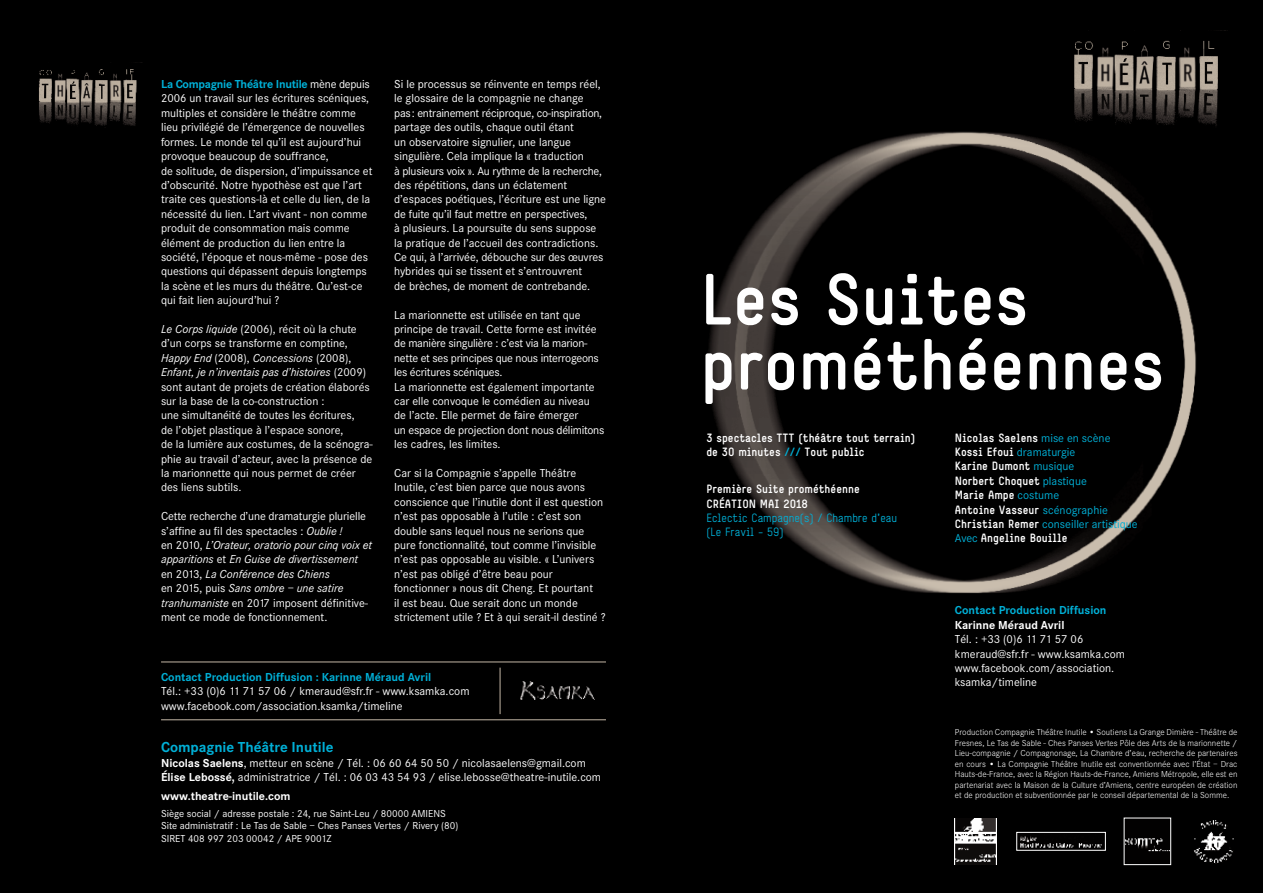
<style>
.page{position:relative;width:1263px;height:893px;background:#fff}
.page>*{position:absolute;margin:0;border:0;box-sizing:border-box;transform-origin:0 0}
.t1{font:72.3px/65.1px "Simple KBA Bold Gamma";color:#fff}
.t2{font:700 15px "Corporate S";color:#00b0d7}
.t3{font:12px/14.4px "Corporate S";color:#fff}
.t4{font:12px/14.4px "Simple KBA Bold Gamma";color:#fff}
.t5{font:700 12px "Corporate S";color:#00b0d7}
.t6{font:12px "Corporate S";color:#00b0d7}
.t7{font:12px/14.4px "Simple KBA Regular Gamma";color:#00b0d7}
.t8{font:700 12px "Corporate S";color:#fff}
.t9{font:10.5px/12.6px "Corporate S";color:#fff}
.t10{font:300 9px/10.5px "Corporate S";color:#fff;text-align:justify}
.s1{font-weight:700;color:#00b0d7}
.s2{font-style:italic}
.s3{font-weight:700}
.s4{color:#00b0d7}
.s5{font-family:"Corporate S";color:#00b0d7}
.s6{font-family:"Simple KBA Bold Gamma";color:#fff}
</style>
<div class="page">
<div style="left:0;top:0;width:631px;height:893px;background:#000"></div>
<div style="left:631px;top:0;width:632px;height:893px;background:#000"></div>
<img style="left:708px;top:131px;width:489px;height:463px">
<img style="left:1126px;top:838px;width:43px;height:14px">
<div style="left:1124px;top:818px;width:47px;height:47px;border:1px solid #fff"></div>
<img style="left:1194px;top:820px;width:40px;height:43px">
<img style="left:955px;top:818px;width:41px;height:47px">
<img style="left:1020px;top:836px;width:82px;height:12px">
<div style="left:1016px;top:832px;width:89px;height:18px;border:1px solid #fff"></div>
<hr style="left:161px;top:662px;width:445px;height:1px;background:#c4b7a6">
<hr style="left:161px;top:719px;width:445px;height:1px;background:#c4b7a6">
<img style="left:1074px;top:40px;width:144px;height:86px">
<img style="left:39px;top:62px;width:103px;height:64px">
<img style="left:520px;top:681px;width:75px;height:19px">
<hr style="left:500px;top:668px;width:1px;height:46px;background:#c4b7a6">
<p class="t3" style="left:161px;top:77px;width:213px"><span class="s1">La Compagnie Théâtre Inutile</span> mène depuis 2006 un travail sur les écritures scéniques, multiples et considère le théâtre comme lieu privilégié de l’émergence de nouvelles formes. Le monde tel qu’il est aujourd’hui provoque beaucoup de souffrance,<br>de solitude, de dispersion, d’impuissance et d’obscurité. Notre hypothèse est que l’art traite ces questions-là et celle du lien, de la nécessité du lien. L’art vivant - non comme produit de consommation mais comme élément de production du lien entre la société, l’époque et nous-même - pose des questions qui dépassent depuis longtemps la scène et les murs du théâtre. Qu’est-ce qui fait lien aujourd’hui ?</p>
<p class="t3" style="left:161px;top:322px;width:213px"><span class="s2">Le Corps liquide</span> (2006), récit où la chute d’un corps se transforme en comptine, <span class="s2">Happy End</span> (2008), <span class="s2">Concessions</span> (2008), <span class="s2">Enfant, je n’inventais pas d’histoires</span> (2009) sont autant de projets de création élaborés sur la base de la co-construction :<br>une simultanéité de toutes les écritures,<br>de l’objet plastique à l’espace sonore,<br>de la lumière aux costumes, de la scénogra&shy;phie au travail d’acteur, avec la présence de la marionnette qui nous permet de créer des liens subtils.</p>
<p class="t3" style="left:161px;top:509px;width:213px">Cette recherche d’une dramaturgie plurielle s’affine au fil des spectacles : <span class="s2">Oublie !<br></span>en 2010, <span class="s2">L’Orateur, oratorio pour cinq voix et apparitions</span> et <span class="s2">En Guise de divertissement </span>en 2013, <span class="s2">La Conférence des Chiens<br></span>en 2015, puis <span class="s2">Sans ombre – une satire tranhumaniste</span> en 2017 imposent définitive&shy;ment ce mode de fonctionnement.</p>
<p class="t3" style="left:394px;top:77px;width:213px">Si le processus se réinvente en temps réel, le glossaire de la compagnie ne change pas: entrainement réciproque, co-inspiration, partage des outils, chaque outil étant<br>un observatoire signulier, une langue singulière. Cela implique la « traduction<br>à plusieurs voix ». Au rythme de la recherche, des répétitions, dans un éclatement d’espaces poétiques, l’écriture est une ligne de fuite qu’il faut mettre en perspectives,<br>à plusieurs. La poursuite du sens suppose la pratique de l’accueil des contradictions.<br>Ce qui, à l’arrivée, débouche sur des œuvres hybrides qui se tissent et s’entrouvrent<br>de brèches, de moment de contrebande.</p>
<p class="t3" style="left:394px;top:307px;width:212px">La marionnette est utilisée en tant que principe de travail. Cette forme est invitée de manière singulière : c’est via la marion&shy;nette et ses principes que nous interrogeons les écritures scéniques.<br>La marionnette est également importante car elle convoque le comédien au niveau de l’acte. Elle permet de faire émerger<br>un espace de projection dont nous délimitons les cadres, les limites.</p>
<p class="t3" style="left:394px;top:466px;width:213px">Car si la Compagnie s’appelle Théâtre Inutile, c’est bien parce que nous avons conscience que l’inutile dont il est question n’est pas opposable à l’utile : c’est son double sans lequel nous ne serions que pure fonctionnalité, tout comme l’invisible n’est pas opposable au visible. « L’univers n’est pas obligé d’être beau pour fonctionner » nous dit Cheng. Et pourtant<br>il est beau. Que serait donc un monde strictement utile ? Et à qui serait-il destiné ?</p>
<p class="t5" style="left:161px;top:670px;width:272px">Contact Production Diffusion : Karinne Méraud Avril</p>
<p class="t3" style="left:161px;top:684px;width:310px">Tél.: +33 (0)6 11 71 57 06 / kmeraud@sfr.fr - www.ksamka.com www.facebook.com/association.ksamka/timeline</p>
<p class="t2" style="left:161px;top:739px;width:174px">Compagnie Théâtre Inutile</p>
<p class="t3" style="left:161px;top:756px;width:442px"><span class="s3">Nicolas Saelens</span>, metteur en scène / Tél. : 06 60 64 50 50 / nicolasaelens@gmail.com<br><span class="s3">Élise Lebossé,</span> administratrice / Tél. : 06 03 43 54 93 / elise.lebosse@theatre-inutile.com</p>
<p class="t8" style="left:161px;top:789px;width:131px">www.theatre-inutile.com</p>
<p class="t9" style="left:161px;top:807px;width:299px">Siège social / adresse postale : 24, rue Saint-Leu / 80000 AMIENS<br>Site administratif : Le Tas de Sable – Ches Panses Vertes / Rivery (80)<br>SIRET 408 997 203 00042 / APE 9001Z</p>
<h1 class="t1" style="left:700px;top:266px;width:466px">Les Suites prométhéennes</h1>
<p class="t4" style="left:706px;top:430px;width:210px">3 spectacles TTT (théâtre tout terrain) de 30 minutes <span class="s4">///</span> Tout public</p>
<p class="t4" style="left:706px;top:482px;width:155px">Première Suite prométhéenne<br>Création mai 2018</p>
<p class="t7" style="left:706px;top:511px;width:192px">Eclectic Campagne(s) / Chambre d’eau (Le Fravil - 59)</p>
<p class="t4" style="left:955px;top:430px;width:157px">Nicolas Saelens <span class="s5">mise en scène</span></p>
<p class="t6" style="left:955px;top:445px;width:122px"><span class="s6">Kossi Efoui</span> dramaturgie</p>
<p class="t4" style="left:955px;top:459px;width:154px">Karine Dumont <span class="s5">musique<br></span>Norbert Choquet <span class="s5">plastique<br></span>Marie Ampe <span class="s5">costume<br></span>Antoine Vasseur <span class="s5">scénographie</span></p>
<p class="t6" style="left:955px;top:517px;width:184px"><span class="s6">Christian Remer</span> conseiller artistique</p>
<p class="t4" style="left:955px;top:531px;width:114px"><span class="s5">Avec</span> Angeline Bouille</p>
<p class="t5" style="left:955px;top:603px;width:153px">Contact Production Diffusion</p>
<p class="t8" style="left:955px;top:618px;width:111px">Karinne Méraud Avril</p>
<p class="t3" style="left:955px;top:632px;width:172px">Tél. : +33 (0)6 11 71 57 06 kmeraud@sfr.fr - www.ksamka.com www.facebook.com/association. ksamka/timeline</p>
<p class="t10" style="left:955px;top:727px;width:284px">Production Compagnie Théâtre Inutile • Soutiens La Grange Dimière - Théâtre de Fresnes, Le Tas de Sable - Ches Panses Vertes Pôle des Arts de la marionnette / Lieu-compagnie / Compagnonage, La Chambre d’eau, recherche de partenaires en cours • La Compagnie Théâtre Inutile est conventionnée avec l’État – Drac Hauts-de-France, avec la Région Hauts-de-France, Amiens Métropole, elle est en partenariat avec la Maison de la Culture d’Amiens, centre européen de création et de production et subventionnée par le conseil départemental de la Somme.</p>
</div>
